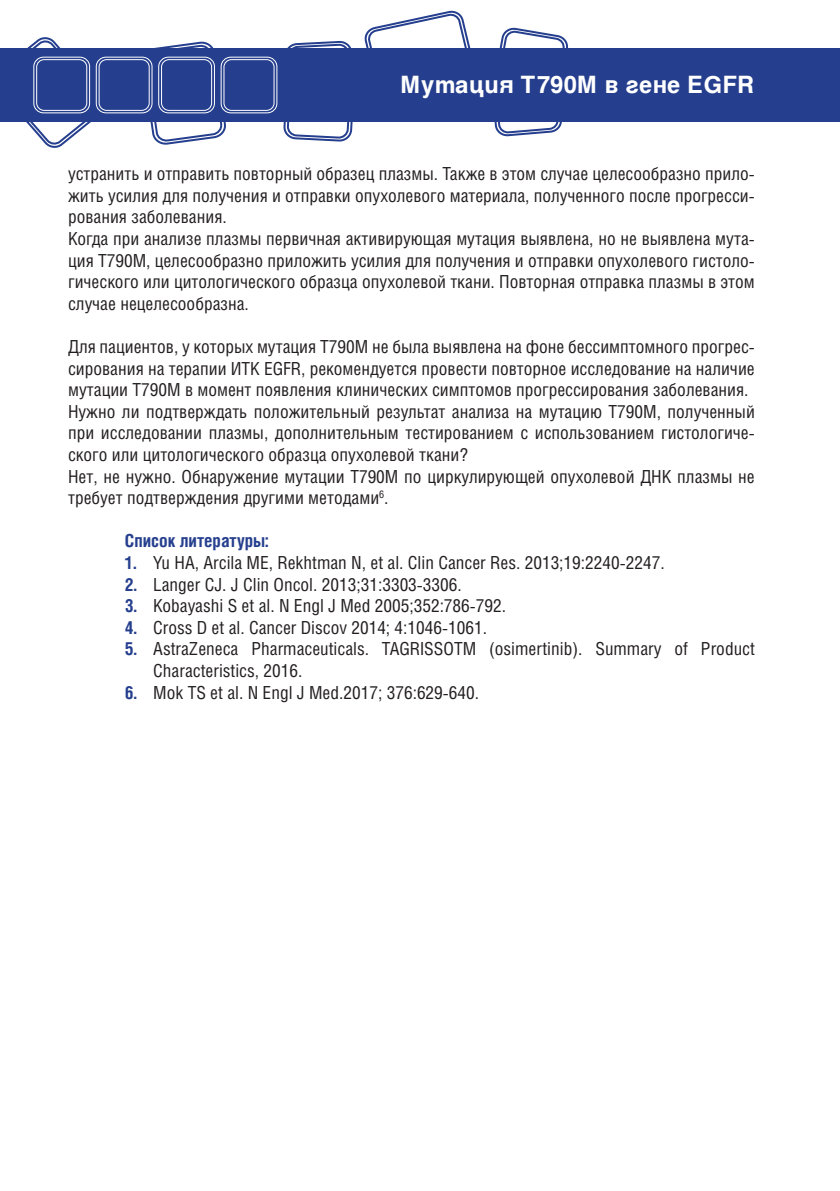
<style>
.page{position:relative;width:840px;height:1191px;background:#fff}
.page>*{position:absolute;margin:0;border:0;box-sizing:border-box;transform-origin:0 0}
.t1{font:24px "Vanta Bold Plain";color:#fff}
.t2{font:18px/21.6px "Helios Cond";color:#231f20;text-align:justify}
.t3{font:700 18px "Helios Cond";color:#253f8e}
.s1{font-weight:700;color:#253f8e}
</style>
<div class="page">
<svg style="left:26px;top:10px;width:542px;height:138px"></svg>
<div style="left:0;top:48px;width:839px;height:74px;background:#253f8e"></div>
<svg style="left:33px;top:56px;width:245px;height:58px"></svg>
<h1 class="t1" style="left:400px;top:71px;width:355px">Мутация Т790М в гене EGFR</h1>
<p class="t2" style="left:68px;top:162px;width:687px">устранить и отправить повторный образец плазмы. Также в этом случае целесообразно прило&shy;жить усилия для получения и отправки опухолевого материала, полученного после прогресси&shy;рования заболевания.</p>
<p class="t2" style="left:68px;top:227px;width:688px">Когда при анализе плазмы первичная активирующая мутация выявлена, но не выявлена мута&shy;ция Т790М, целесообразно приложить усилия для получения и отправки опухолевого гистоло&shy;гического или цитологического образца опухолевой ткани. Повторная отправка плазмы в этом случае нецелесообразна.</p>
<p class="t2" style="left:68px;top:335px;width:688px">Для пациентов, у которых мутация Т790М не была выявлена на фоне бессимптомного прогрес&shy;сирования на терапии ИТК EGFR, рекомендуется провести повторное исследование на наличие мутации T790M в момент появления клинических симптомов прогрессирования заболевания.</p>
<p class="t2" style="left:68px;top:400px;width:688px">Нужно ли подтверждать положительный результат анализа на мутацию Т790М, полученный при исследовании плазмы, дополнительным тестированием с использованием гистологиче&shy;ского или цитологического образца опухолевой ткани?</p>
<p class="t2" style="left:68px;top:465px;width:687px">Нет, не нужно. Обнаружение мутации Т790М по циркулирующей опухолевой ДНК плазмы не требует подтверждения другими методами<sup>6</sup>.</p>
<p class="t3" style="left:125px;top:530px;width:145px">Список литературы:</p>
<p class="t2" style="left:125px;top:551px;width:541px"><span class="s1">1.</span> Yu HA, Arcila ME, Rekhtman N, et al. Clin Cancer Res. 2013;19:2240-2247.</p>
<p class="t2" style="left:125px;top:573px;width:338px"><span class="s1">2.</span> Langer CJ. J Clin Oncol. 2013;31:3303-3306.</p>
<p class="t2" style="left:125px;top:594px;width:382px"><span class="s1">3.</span> Kobayashi S et al. N Engl J Med 2005;352:786-792.</p>
<p class="t2" style="left:125px;top:616px;width:363px"><span class="s1">4.</span> Cross D et al. Cancer Discov 2014; 4:1046-1061.</p>
<p class="t2" style="left:153px;top:638px;width:602px;text-indent:-28px"><span class="s1">5.</span> AstraZeneca Pharmaceuticals. TAGRISSOTM (osimertinib). Summary of Product<br>Characteristics, 2016.</p>
<p class="t2" style="left:125px;top:681px;width:355px"><span class="s1">6.</span> Mok TS et al. N Engl J Med.2017; 376:629-640.</p>
</div>
